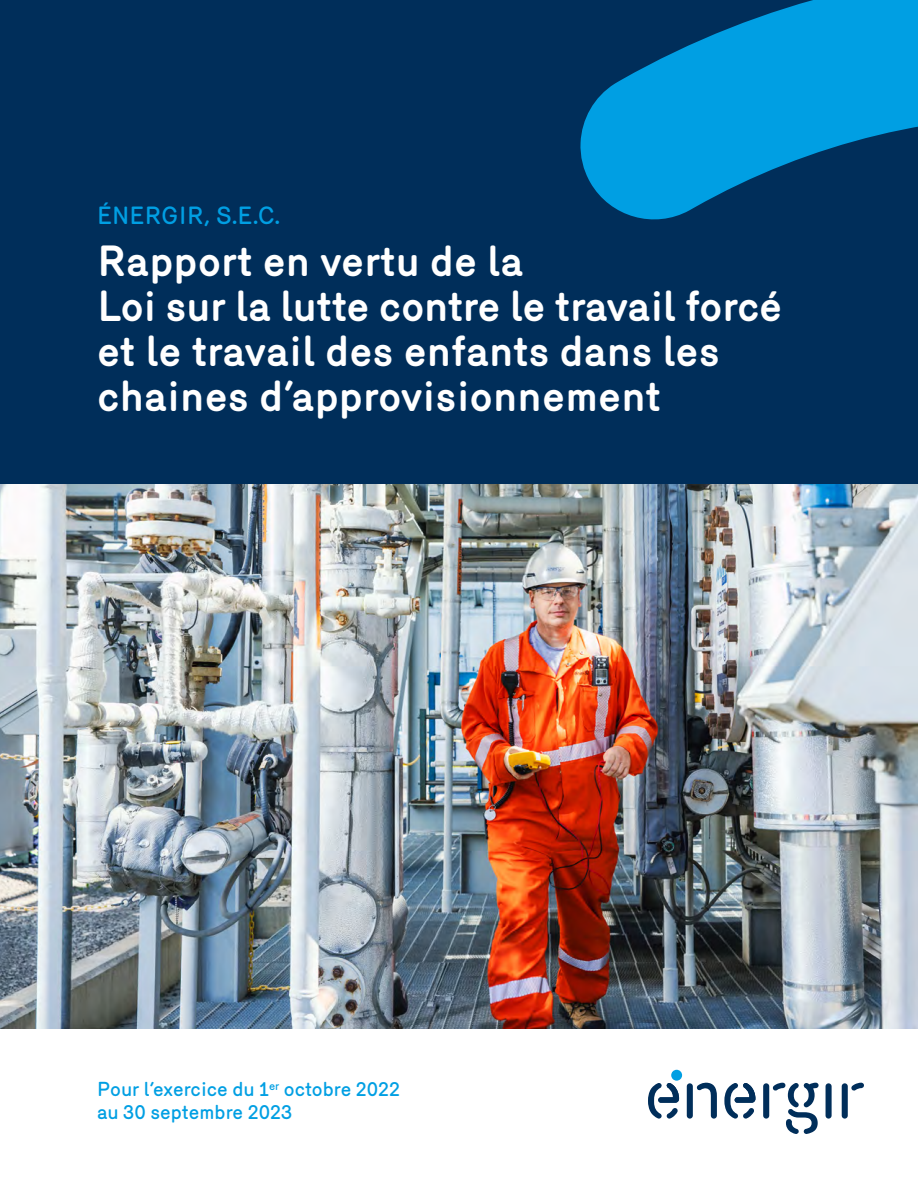
<style>
.page{position:relative;width:918px;height:1188px;background:#fff}
.page>*{position:absolute;margin:0;border:0;box-sizing:border-box;transform-origin:0 0}
.t1{font:700 42px/45px "Merkury";color:#fff}
.t2{font:500 24px "Merkury";color:#009fe3}
.t3{font:500 19.5px/22.5px "Merkury";color:#009fe3}
</style>
<div class="page">
<div style="left:0;top:1px;width:918px;height:483px;background:#002e5a"></div>
<div style="left:671px;top:1070px;width:11px;height:11px;background:#009fe3;border-radius:50%"></div>
<div style="left:687px;top:1083px;width:6px;height:36px;background:#002e5a;border-radius:3px"></div>
<svg style="left:697px;top:1083px;width:20px;height:36px"></svg>
<div style="left:826px;top:1083px;width:6px;height:36px;background:#002e5a;border-radius:3px"></div>
<svg style="left:648px;top:1083px;width:31px;height:36px"></svg>
<svg style="left:724px;top:1083px;width:32px;height:36px"></svg>
<div style="left:763px;top:1083px;width:6px;height:36px;background:#002e5a;border-radius:3px"></div>
<svg style="left:773px;top:1083px;width:46px;height:51px"></svg>
<div style="left:842px;top:1083px;width:6px;height:36px;background:#002e5a;border-radius:3px"></div>
<svg style="left:851px;top:1083px;width:13px;height:8px"></svg>
<img style="left:0;top:484px;width:918px;height:544px">
<svg style="left:580px;top:1px;width:337px;height:219px;fill:#009fe3"></svg>
<p class="t2" style="left:97px;top:198px;width:185px">ÉNERGIR, S.E.C.</p>
<p class="t1" style="left:97px;top:235px;width:687px">Rapport en vertu de la<br>Loi sur la lutte contre le travail forcé et le travail des enfants dans les chaines d’approvisionnement</p>
<p class="t3" style="left:97px;top:1076px;width:305px">Pour l’exercice du 1<sup>er</sup> octobre 2022 au 30 septembre 2023</p>
</div>
